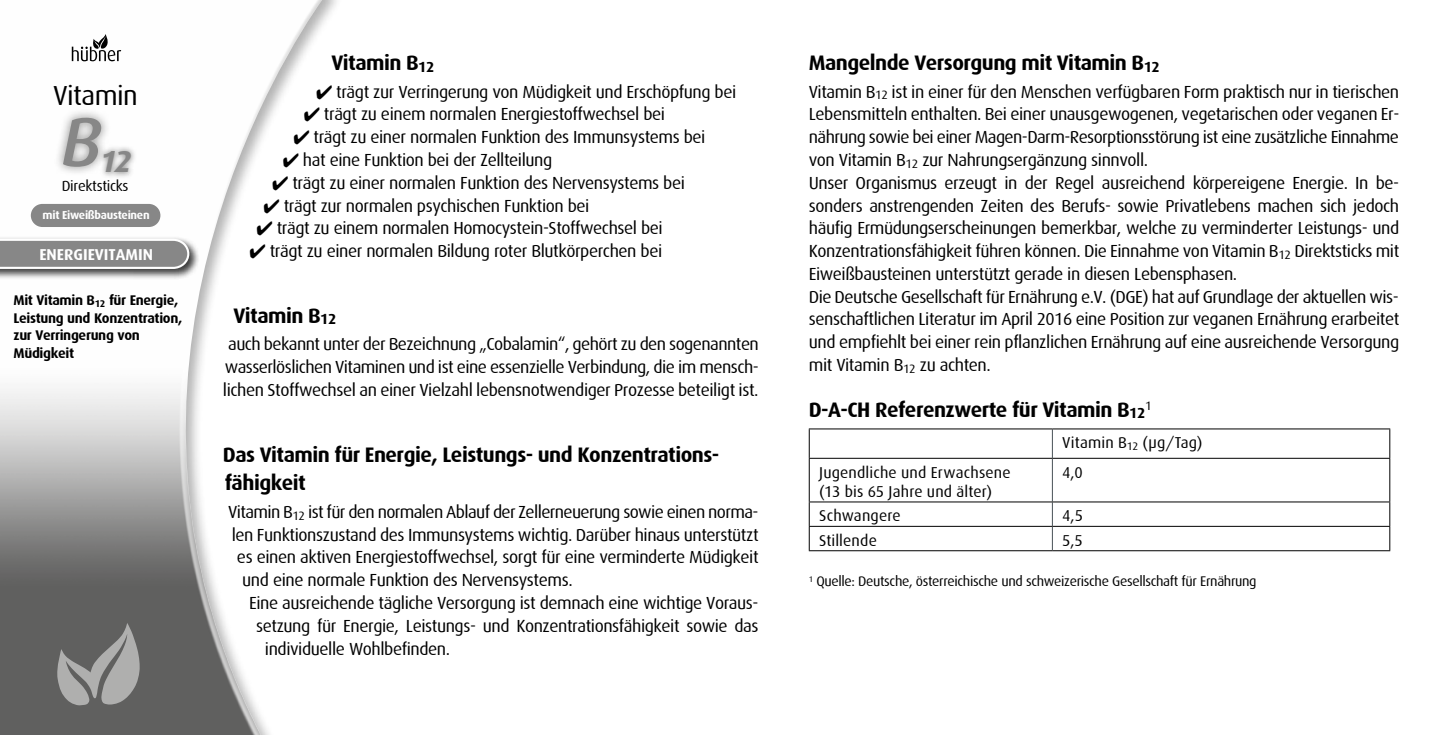
<style>
.page{position:relative;width:1439px;height:735px;background:#fff}
.page>*{position:absolute;margin:0;border:0;box-sizing:border-box;transform-origin:0 0}
.t1{font:italic 500 69.3px "Dax";color:#878787}
.t2{font:italic 700 30.45px "Dax";color:#878787}
.t3{font:27.47px "Dax";letter-spacing:-.02em;color:#000}
.t4{font:700 21px/27.7px "Dax";letter-spacing:-.025em;color:#000}
.t5{font:17.5px/22.8px "Dax";letter-spacing:-.025em;color:#000;text-align:center}
.t6{font:15.75px/19.2px "Dax";letter-spacing:.01em;color:#000}
.t7{font:700 15.75px "Dax";color:#fff}
.t8{font:14.88px "Dax";letter-spacing:-.02em;color:#000}
.t9{font:700 14px/17.5px "Dax";letter-spacing:-.025em;color:#000}
.t10{font:14px "Dax";letter-spacing:-.025em;color:#000}
.t11{font:12.25px "Dax";color:#000}
.t12{font:700 11.55px "Dax";letter-spacing:-.025em;color:#fff}
</style>
<div class="page">
<img style="left:0;top:0;width:322px;height:734px">
<svg style="left:56px;top:622px;width:84px;height:83px;background:#858584"></svg>
<div style="left:0;top:236px;width:200px;height:43px;background:#000;opacity:.75"></div>
<svg style="left:0;top:237px;width:190px;height:33px"></svg>
<svg style="left:72px;top:34px;width:49px;height:27px"></svg>
<div style="left:31px;top:204px;width:129px;height:23px;background:#878787;border-radius:12px"></div>
<div style="left:54px;top:108px;width:57px;height:68px;background:#575756;opacity:.6"></div>
<div style="left:97px;top:144px;width:40px;height:34px;background:#575756;opacity:.6"></div>
<svg style="left:1052px;top:429px;width:1px;height:28px"></svg>
<hr style="left:1052px;top:458px;width:1px;height:43px;background:#485156">
<svg style="left:1052px;top:502px;width:1px;height:48px"></svg>
<hr style="left:809px;top:428px;width:243px;height:1px;background:#000">
<svg style="left:809px;top:429px;width:1px;height:28px"></svg>
<hr style="left:1052px;top:428px;width:338px;height:1px;background:#000">
<svg style="left:1389px;top:429px;width:1px;height:28px"></svg>
<hr style="left:809px;top:457px;width:243px;height:1px;background:#000">
<hr style="left:809px;top:458px;width:1px;height:43px;background:#000">
<hr style="left:1052px;top:457px;width:338px;height:1px;background:#000">
<hr style="left:1389px;top:458px;width:1px;height:43px;background:#000">
<hr style="left:809px;top:501px;width:243px;height:1px;background:#000">
<hr style="left:1052px;top:501px;width:338px;height:1px;background:#000">
<hr style="left:809px;top:525px;width:243px;height:1px;background:#000">
<svg style="left:809px;top:502px;width:1px;height:48px"></svg>
<hr style="left:1052px;top:525px;width:338px;height:1px;background:#000">
<svg style="left:1389px;top:502px;width:1px;height:48px"></svg>
<hr style="left:809px;top:550px;width:243px;height:1px;background:#000">
<hr style="left:1052px;top:550px;width:338px;height:1px;background:#000">
<h3 class="t3" style="left:53px;top:80px;width:86px">Vitamin</h3>
<h1 class="t1" style="left:61px;top:103px;width:42px">B</h1>
<h2 class="t2" style="left:100px;top:144px;width:33px">12</h2>
<p class="t8" style="left:62px;top:178px;width:68px">Direktsticks</p>
<p class="t12" style="left:43px;top:209px;width:109px">mit Eiweißbausteinen</p>
<p class="t7" style="left:39px;top:245px;width:115px">ENERGIEVITAMIN</p>
<p class="t9" style="left:14px;top:291px;width:170px">Mit Vitamin B<sub>12</sub> für Energie,<br>Leistung und Konzentration, zur Verringerung von<br>Müdigkeit</p>
<p class="t4" style="left:331px;top:49px;width:104px">Vitamin B<sub>12</sub></p>
<p class="t5" style="left:316px;top:80px;width:422px">✔ trägt zur Verringerung von Müdigkeit und Erschöpfung bei</p>
<p class="t5" style="left:303px;top:103px;width:363px">✔ trägt zu einem normalen Energiestoffwechsel bei</p>
<p class="t5" style="left:293px;top:126px;width:414px">✔ trägt zu einer normalen Funktion des Immunsystems bei</p>
<p class="t5" style="left:282px;top:149px;width:271px">✔ hat eine Funktion bei der Zellteilung</p>
<p class="t5" style="left:272px;top:171px;width:414px">✔ trägt zu einer normalen Funktion des Nervensystems bei</p>
<p class="t5" style="left:263px;top:194px;width:328px">✔ trägt zur normalen psychischen Funktion bei</p>
<p class="t5" style="left:256px;top:217px;width:408px">✔ trägt zu einem normalen Homocystein-Stoffwechsel bei</p>
<p class="t5" style="left:249px;top:240px;width:414px">✔ trägt zu einer normalen Bildung roter Blutkörperchen bei</p>
<p class="t4" style="left:233px;top:301px;width:104px">Vitamin B<sub>12</sub></p>
<p class="t5" style="left:223px;top:333px;width:537px">auch bekannt unter der Bezeichnung „Cobalamin“, gehört zu den sogenannten wasserlöslichen Vitaminen und ist eine essenzielle Verbindung, die im mensch&shy;lichen Stoffwechsel an einer Vielzahl lebensnotwendiger Prozesse beteiligt ist.</p>
<p class="t4" style="left:223px;top:441px;width:498px">Das Vitamin für Energie, Leistungs- und Konzentrations&shy;fähigkeit</p>
<p class="t5" style="left:228px;top:500px;width:532px">Vitamin B<sub>12</sub> ist für den normalen Ablauf der Zellerneuerung sowie einen norma-</p>
<p class="t5" style="left:232px;top:523px;width:528px">len Funktionszustand des Immunsystems wichtig. Darüber hinaus unterstützt</p>
<p class="t5" style="left:237px;top:546px;width:523px">es einen aktiven Energiestoffwechsel, sorgt für eine verminderte Müdigkeit</p>
<p class="t5" style="left:242px;top:568px;width:332px">und eine normale Funktion des Nervensystems.</p>
<p class="t5" style="left:249px;top:591px;width:511px">Eine ausreichende tägliche Versorgung ist demnach eine wichtige Voraus-</p>
<p class="t5" style="left:256px;top:614px;width:504px">setzung für Energie, Leistungs- und Konzentrationsfähigkeit sowie das</p>
<p class="t5" style="left:265px;top:637px;width:187px">individuelle Wohlbefinden.</p>
<p class="t4" style="left:809px;top:49px;width:352px">Mangelnde Versorgung mit Vitamin B<sub>12</sub></p>
<p class="t5" style="left:809px;top:80px;width:592px;text-align:left">Vitamin B<sub>12</sub> ist in einer für den Menschen verfügbaren Form praktisch nur in tierischen Lebensmitteln enthalten. Bei einer unausgewogenen, vegetarischen oder veganen Er&shy;nährung sowie bei einer Magen-Darm-Resorptionsstörung ist eine zusätzliche Einnahme von Vitamin B<sub>12</sub> zur Nahrungsergänzung sinnvoll.<br>Unser Organismus erzeugt in der Regel ausreichend körpereigene Energie. In be&shy;sonders anstrengenden Zeiten des Berufs- sowie Privatlebens machen sich jedoch häufig Ermüdungserscheinungen bemerkbar, welche zu verminderter Leistungs- und Konzentrationsfähigkeit führen können. Die Einnahme von Vitamin B<sub>12</sub> Direktsticks mit Eiweißbausteinen unterstützt gerade in diesen Lebensphasen.<br>Die Deutsche Gesellschaft für Ernährung e.V. (DGE) hat auf Grundlage der aktuellen wis&shy;senschaftlichen Literatur im April 2016 eine Position zur veganen Ernährung erarbeitet und empfiehlt bei einer rein pflanzlichen Ernährung auf eine ausreichende Versorgung mit Vitamin B<sub>12</sub> zu achten.</p>
<p class="t4" style="left:809px;top:395px;width:338px">D-A-CH Referenzwerte für Vitamin B<sub>12</sub></p>
<p class="t11" style="left:1145px;top:398px;width:8px">1</p>
<p class="t6" style="left:1062px;top:433px;width:142px">Vitamin B<sub>12</sub> (µg/Tag)</p>
<p class="t6" style="left:819px;top:462px;width:193px">Jugendliche und Erwachsene (13 bis 65 Jahre und älter)</p>
<p class="t6" style="left:1062px;top:462px;width:22px">4,0</p>
<p class="t6" style="left:819px;top:506px;width:83px">Schwangere</p>
<p class="t6" style="left:1062px;top:506px;width:22px">4,5</p>
<p class="t6" style="left:819px;top:530px;width:59px">Stillende</p>
<p class="t6" style="left:1062px;top:530px;width:22px">5,5</p>
<p class="t10" style="left:809px;top:573px;width:449px"><sup>1</sup> Quelle: Deutsche, österreichische und schweizerische Gesellschaft für Ernährung</p>
</div>
